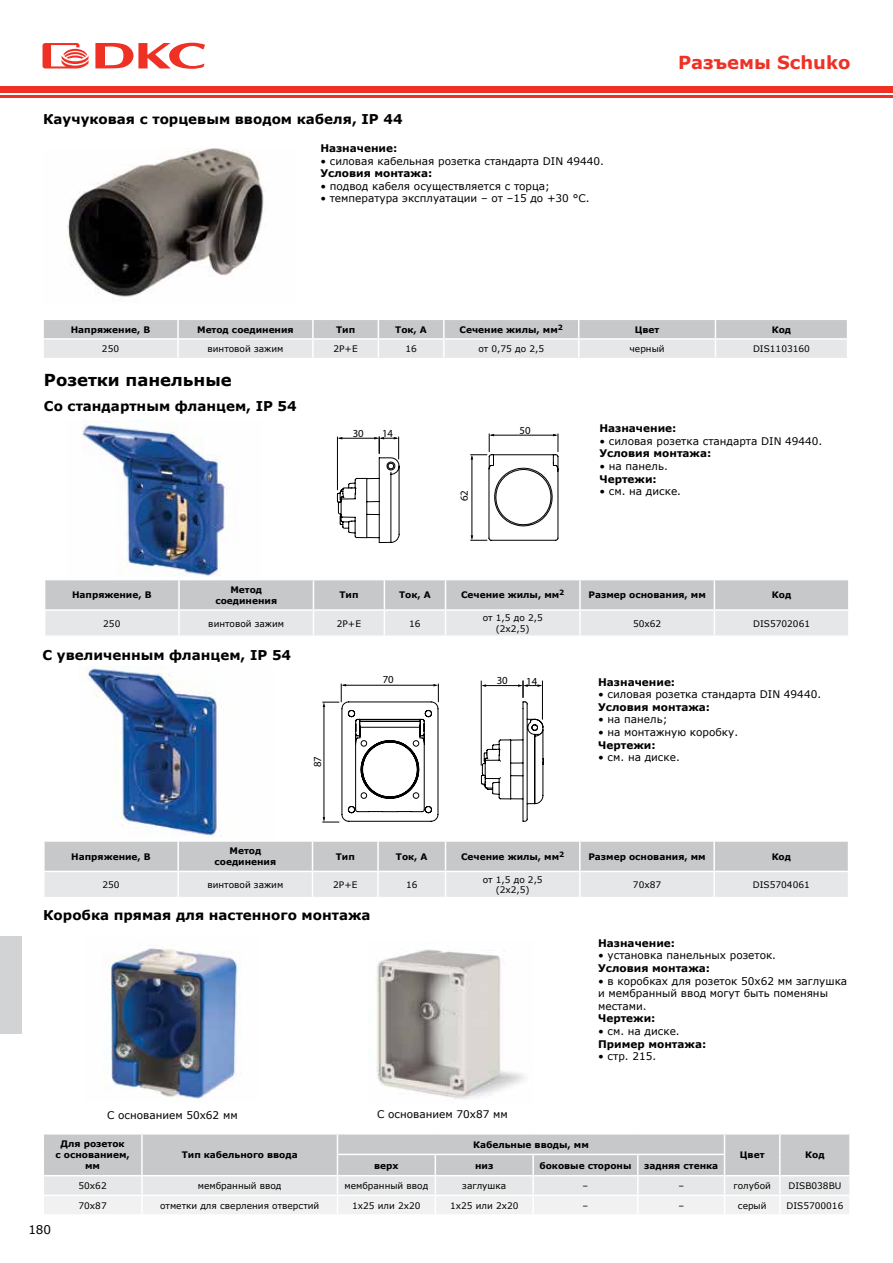
<style>
.page{position:relative;width:893px;height:1263px;background:#fff}
.page>*{position:absolute;margin:0;border:0;box-sizing:border-box;transform-origin:0 0}
.t1{font:700 18px "Verdana";color:#ee3124}
.t2{font:700 16.5px "Verdana";color:#000}
.t3{font:700 13.5px "Verdana";color:#000}
.t4{font:12px "Verdana";color:#000}
.t5{font:10.8px "Myriad Pro";color:#000}
.t6{font:10.5px/12.6px "Verdana";color:#000}
.t7{font:700 10.5px "Verdana";color:#000}
.t8{font:700 9px/10.8px "Verdana";color:#000;text-align:center}
.t9{font:9px/10.8px "Verdana";color:#000;text-align:center}
</style>
<div class="page">
<div style="left:0;top:86px;width:892px;height:6px;background:#ee3124"></div>
<hr style="left:0;top:95px;width:892px;height:3px;background:#ee3124">
<svg style="left:43px;top:43px;width:46px;height:25px"></svg>
<svg style="left:95px;top:43px;width:110px;height:26px"></svg>
<div style="left:0;top:936px;width:22px;height:98px;background:#d1d3d4"></div>
<svg style="left:44px;top:319px;width:803px;height:39px;background:#d9dadb"></svg>
<img style="left:82px;top:421px;width:152px;height:155px">
<svg style="left:336px;top:437px;width:64px;height:106px"></svg>
<svg style="left:470px;top:434px;width:89px;height:107px"></svg>
<svg style="left:44px;top:841px;width:804px;height:56px;background:#d7d8d9"></svg>
<svg style="left:322px;top:684px;width:117px;height:139px"></svg>
<svg style="left:480px;top:681px;width:64px;height:141px"></svg>
<img style="left:88px;top:665px;width:134px;height:172px">
<svg style="left:43px;top:1134px;width:807px;height:80px"></svg>
<img style="left:376px;top:949px;width:149px;height:150px">
<img style="left:67px;top:149px;width:197px;height:148px">
<img style="left:103px;top:948px;width:138px;height:153px">
<svg style="left:121px;top:665px;width:12px;height:3px"></svg>
<svg style="left:45px;top:580px;width:804px;height:56px;background:#d7d8d9"></svg>
<p class="t3" style="left:43px;top:110px;width:361px">Каучуковая с торцевым вводом кабеля, IP 44</p>
<p class="t7" style="left:320px;top:141px;width:79px">Назначение:</p>
<p class="t6" style="left:320px;top:154px;width:285px">• силовая кабельная розетка стандарта DIN 49440.</p>
<p class="t7" style="left:320px;top:166px;width:113px">Условия монтажа:</p>
<p class="t6" style="left:320px;top:180px;width:231px">• подвод кабеля осуществляется с торца;</p>
<p class="t6" style="left:320px;top:192px;width:271px">• температура эксплуатации – от –15 до +30 °С.</p>
<h1 class="t1" style="left:678px;top:50px;width:174px">Разъемы Schuko</h1>
<p class="t8" style="left:71px;top:324px;width:81px">Напряжение, В</p>
<p class="t8" style="left:197px;top:324px;width:98px">Метод соединения</p>
<p class="t8" style="left:336px;top:324px;width:21px">Тип</p>
<p class="t8" style="left:395px;top:324px;width:33px">Ток, А</p>
<p class="t8" style="left:460px;top:324px;width:105px">Сечение жилы, мм<sup>2</sup></p>
<p class="t8" style="left:635px;top:324px;width:26px">Цвет</p>
<p class="t8" style="left:772px;top:324px;width:21px">Код</p>
<p class="t9" style="left:102px;top:343px;width:19px">250</p>
<p class="t9" style="left:207px;top:343px;width:77px">винтовой зажим</p>
<p class="t9" style="left:333px;top:343px;width:26px">2P+E</p>
<p class="t9" style="left:405px;top:343px;width:13px">16</p>
<p class="t9" style="left:478px;top:343px;width:67px">от 0,75 до 2,5</p>
<p class="t9" style="left:629px;top:343px;width:37px">черный</p>
<p class="t9" style="left:753px;top:343px;width:58px">DIS1103160</p>
<h2 class="t2" style="left:44px;top:368px;width:189px">Розетки панельные</h2>
<p class="t3" style="left:44px;top:396px;width:254px">Со стандартным фланцем, IP 54</p>
<p class="t5" style="left:353px;top:427px;width:13px">30</p>
<p class="t5" style="left:382px;top:427px;width:13px">14</p>
<p class="t5" style="left:458px;top:501px;width:13px;rotate:-90deg">62</p>
<p class="t7" style="left:599px;top:421px;width:79px">Назначение:</p>
<p class="t6" style="left:599px;top:434px;width:224px">• силовая розетка стандарта DIN 49440.</p>
<p class="t7" style="left:599px;top:446px;width:113px">Условия монтажа:</p>
<p class="t6" style="left:599px;top:460px;width:70px">• на панель.</p>
<p class="t7" style="left:599px;top:471px;width:59px">Чертежи:</p>
<p class="t6" style="left:599px;top:485px;width:83px">• см. на диске.</p>
<p class="t5" style="left:520px;top:424px;width:13px">50</p>
<p class="t5" style="left:602px;top:424px;width:13px">30</p>
<p class="t5" style="left:632px;top:424px;width:13px">14</p>
<p class="t8" style="left:72px;top:589px;width:81px">Напряжение, В</p>
<p class="t8" style="left:215px;top:584px;width:63px">Метод соединения</p>
<p class="t8" style="left:339px;top:589px;width:21px">Тип</p>
<p class="t8" style="left:399px;top:589px;width:33px">Ток, А</p>
<p class="t8" style="left:461px;top:589px;width:105px">Сечение жилы, мм<sup>2</sup></p>
<p class="t8" style="left:588px;top:589px;width:119px">Размер основания, мм</p>
<p class="t8" style="left:772px;top:589px;width:21px">Код</p>
<p class="t9" style="left:103px;top:618px;width:19px">250</p>
<p class="t9" style="left:208px;top:618px;width:77px">винтовой зажим</p>
<p class="t9" style="left:337px;top:618px;width:26px">2P+E</p>
<p class="t9" style="left:409px;top:618px;width:13px">16</p>
<p class="t9" style="left:483px;top:612px;width:61px">от 1,5 до 2,5 (2x2,5)</p>
<p class="t9" style="left:633px;top:618px;width:30px">50х62</p>
<p class="t9" style="left:753px;top:618px;width:58px">DIS5702061</p>
<p class="t5" style="left:207px;top:610px;width:13px;rotate:-90deg">38</p>
<p class="t3" style="left:43px;top:645px;width:250px">С увеличенным фланцем, IP 54</p>
<p class="t5" style="left:57px;top:667px;width:13px;rotate:-90deg">70</p>
<p class="t5" style="left:216px;top:669px;width:13px;rotate:-90deg">87</p>
<p class="t5" style="left:311px;top:767px;width:13px;rotate:-90deg">87</p>
<p class="t5" style="left:383px;top:673px;width:13px">70</p>
<p class="t5" style="left:503px;top:674px;width:13px">14</p>
<p class="t5" style="left:497px;top:674px;width:13px">30</p>
<p class="t5" style="left:526px;top:674px;width:13px">14</p>
<p class="t7" style="left:598px;top:674px;width:79px">Назначение:</p>
<p class="t6" style="left:598px;top:688px;width:224px">• силовая розетка стандарта DIN 49440.</p>
<p class="t7" style="left:598px;top:699px;width:113px">Условия монтажа:</p>
<p class="t6" style="left:598px;top:713px;width:71px">• на панель;</p>
<p class="t6" style="left:598px;top:726px;width:141px">• на монтажную коробку.</p>
<p class="t7" style="left:598px;top:737px;width:59px">Чертежи:</p>
<p class="t6" style="left:598px;top:751px;width:83px">• см. на диске.</p>
<p class="t8" style="left:71px;top:851px;width:81px">Напряжение, В</p>
<p class="t8" style="left:214px;top:845px;width:63px">Метод соединения</p>
<p class="t8" style="left:336px;top:851px;width:21px">Тип</p>
<p class="t8" style="left:396px;top:851px;width:33px">Ток, А</p>
<p class="t8" style="left:461px;top:851px;width:105px">Сечение жилы, мм<sup>2</sup></p>
<p class="t8" style="left:588px;top:851px;width:119px">Размер основания, мм</p>
<p class="t8" style="left:772px;top:851px;width:21px">Код</p>
<p class="t9" style="left:102px;top:879px;width:19px">250</p>
<p class="t9" style="left:207px;top:879px;width:77px">винтовой зажим</p>
<p class="t9" style="left:333px;top:879px;width:26px">2P+E</p>
<p class="t9" style="left:406px;top:879px;width:13px">16</p>
<p class="t9" style="left:483px;top:874px;width:61px">от 1,5 до 2,5 (2x2,5)</p>
<p class="t9" style="left:633px;top:879px;width:30px">70х87</p>
<p class="t9" style="left:753px;top:879px;width:58px">DIS5704061</p>
<p class="t3" style="left:43px;top:905px;width:329px">Коробка прямая для настенного монтажа</p>
<p class="t6" style="left:107px;top:1109px;width:132px">С основанием 50х62 мм</p>
<p class="t6" style="left:377px;top:1108px;width:132px">С основанием 70х87 мм</p>
<p class="t7" style="left:598px;top:935px;width:79px">Назначение:</p>
<p class="t6" style="left:598px;top:949px;width:179px">• установка панельных розеток.</p>
<p class="t7" style="left:598px;top:961px;width:113px">Условия монтажа:</p>
<p class="t6" style="left:598px;top:974px;width:251px">• в коробках для розеток 50х62 мм заглушка и мембранный ввод могут быть поменяны местами.</p>
<p class="t7" style="left:598px;top:1011px;width:59px">Чертежи:</p>
<p class="t6" style="left:598px;top:1025px;width:83px">• см. на диске.</p>
<p class="t7" style="left:598px;top:1036px;width:110px">Пример монтажа:</p>
<p class="t6" style="left:598px;top:1050px;width:60px">• стр. 215.</p>
<p class="t8" style="left:55px;top:1138px;width:76px">Для розеток<br>с основанием, мм</p>
<p class="t8" style="left:182px;top:1149px;width:118px">Тип кабельного ввода</p>
<p class="t8" style="left:473px;top:1139px;width:117px">Кабельные вводы, мм</p>
<p class="t8" style="left:374px;top:1159px;width:26px">верх</p>
<p class="t8" style="left:475px;top:1159px;width:20px">низ</p>
<p class="t8" style="left:539px;top:1159px;width:94px">боковые стороны</p>
<p class="t8" style="left:644px;top:1159px;width:76px">задняя стенка</p>
<p class="t8" style="left:740px;top:1149px;width:26px">Цвет</p>
<p class="t8" style="left:805px;top:1149px;width:21px">Код</p>
<p class="t4" style="left:28px;top:1221px;width:24px">180</p>
<p class="t9" style="left:78px;top:1180px;width:30px">50х62</p>
<p class="t9" style="left:198px;top:1180px;width:85px">мембранный ввод</p>
<p class="t9" style="left:345px;top:1180px;width:85px">мембранный ввод</p>
<p class="t9" style="left:462px;top:1180px;width:45px">заглушка</p>
<p class="t9" style="left:583px;top:1180px;width:7px">–</p>
<p class="t9" style="left:678px;top:1180px;width:7px">–</p>
<p class="t9" style="left:733px;top:1180px;width:39px">голубой</p>
<p class="t9" style="left:788px;top:1180px;width:54px">DISB038BU</p>
<p class="t9" style="left:79px;top:1200px;width:30px">70х87</p>
<p class="t9" style="left:160px;top:1200px;width:161px">отметки для сверления отверстий</p>
<p class="t9" style="left:352px;top:1200px;width:70px">1х25 или 2х20</p>
<p class="t9" style="left:450px;top:1200px;width:70px">1х25 или 2х20</p>
<p class="t9" style="left:583px;top:1200px;width:7px">–</p>
<p class="t9" style="left:678px;top:1200px;width:7px">–</p>
<p class="t9" style="left:738px;top:1200px;width:30px">серый</p>
<p class="t9" style="left:786px;top:1200px;width:58px">DIS5700016</p>
</div>
